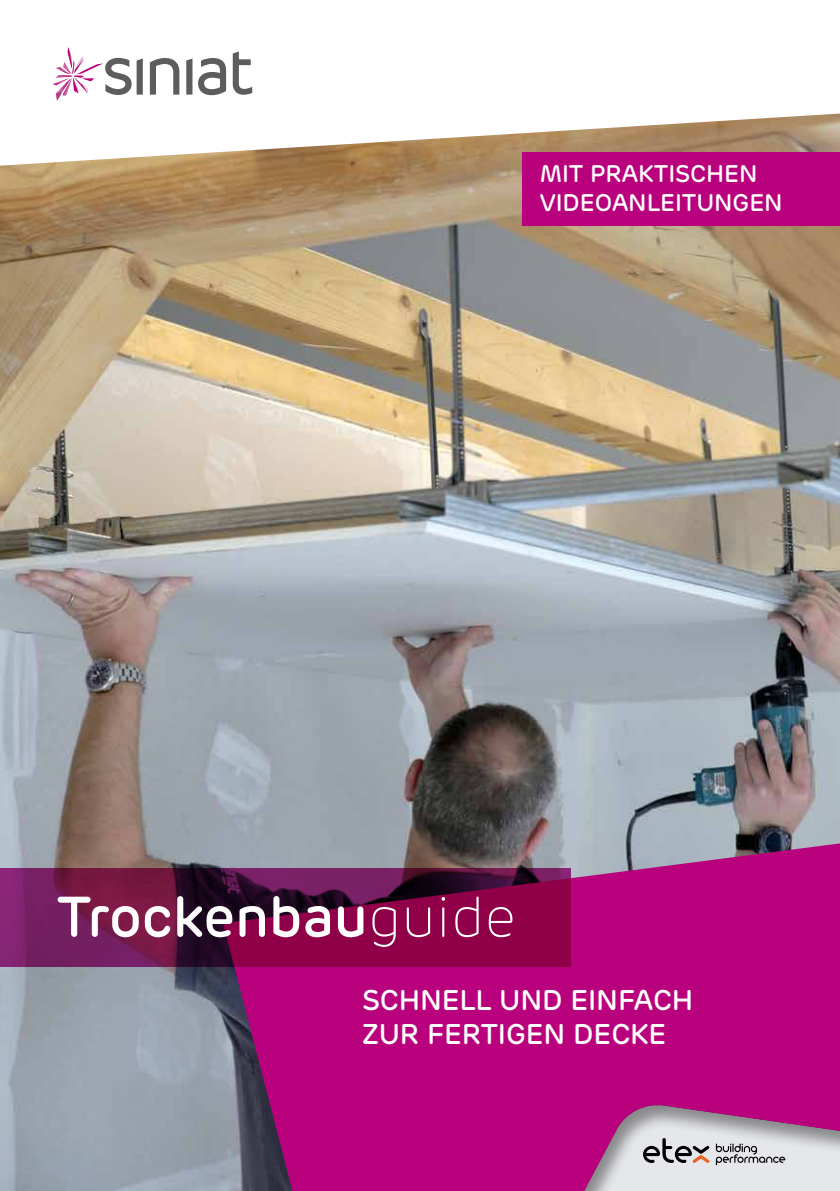
<style>
.page{position:relative;width:840px;height:1191px;background:#fff}
.page>*{position:absolute;margin:0;border:0;box-sizing:border-box;transform-origin:0 0}
.t1{font:500 57px "Rubrik";color:#fff}
.t2{font:500 28.4px/34.2px "Rubrik";letter-spacing:-.005em;color:#fff}
.t3{font:500 24px/28.8px "Rubrik";letter-spacing:-.005em;color:#fff}
.s1{font-weight:200}
</style>
<div class="page">
<img style="left:0;top:166px;width:839px;height:1025px">
<div style="left:522px;top:152px;width:317px;height:73px;background:#b9007d"></div>
<svg style="left:223px;top:843px;width:616px;height:348px;background:#ae117d"></svg>
<svg style="left:0;top:868px;width:570px;height:98px;background:#700d47"></svg>
<svg style="left:574px;top:1104px;width:265px;height:87px;background:#c598b8"></svg>
<svg style="left:0;top:51px;width:839px;height:115px"></svg>
<svg style="left:198px;top:58px;width:28px;height:37px"></svg>
<svg style="left:150px;top:58px;width:29px;height:37px"></svg>
<svg style="left:186px;top:59px;width:6px;height:36px"></svg>
<svg style="left:233px;top:52px;width:19px;height:43px"></svg>
<svg style="left:53px;top:47px;width:90px;height:54px"></svg>
<p class="t3" style="left:539px;top:160px;width:244px">MIT PRAKTISCHEN<br>VIDEOANLEITUNGEN</p>
<h1 class="t1" style="left:57px;top:882px;width:461px">TROCKENBAU<span class="s1">guide</span></h1>
<p class="t2" style="left:362px;top:983px;width:332px">SCHNELL UND EINFACH<br>ZUR FERTIGEN DECKE</p>
</div>
